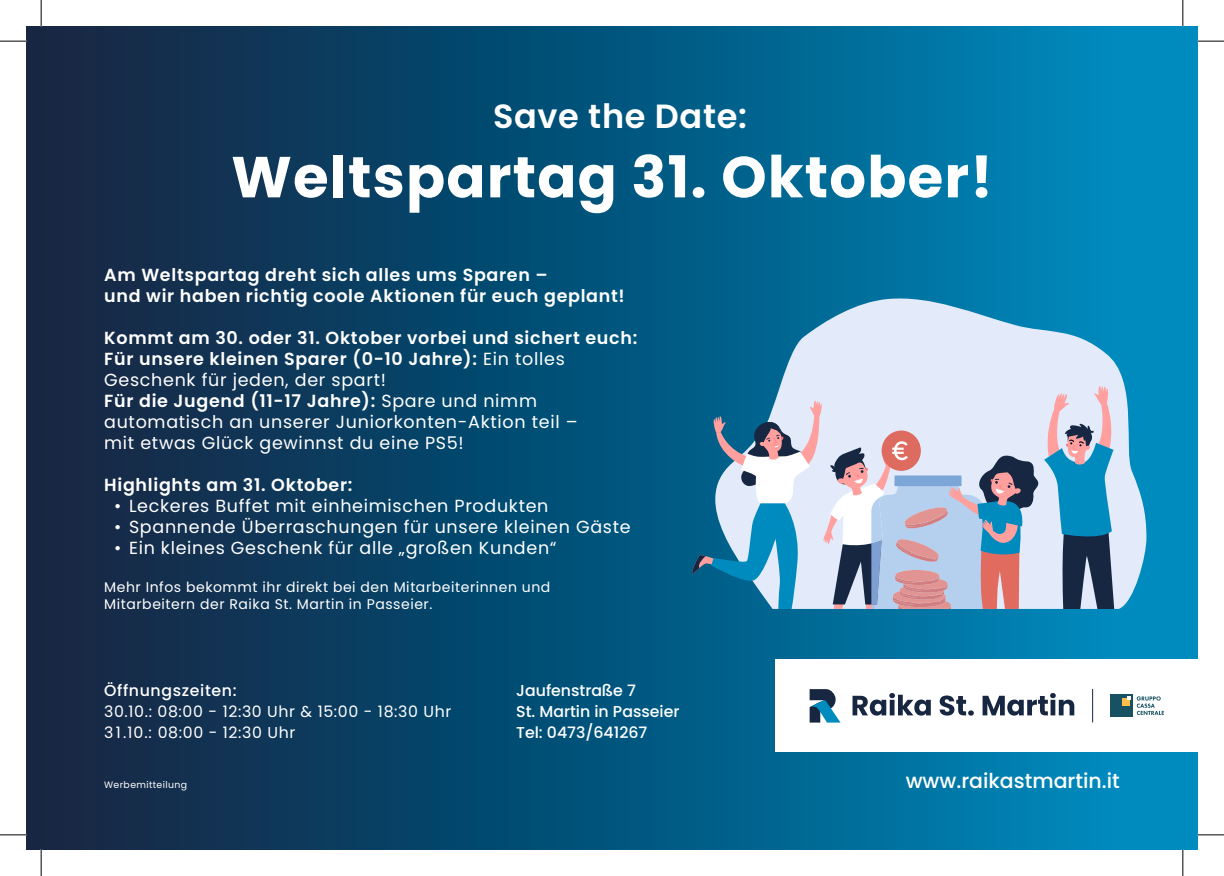
<style>
.page{position:relative;width:1224px;height:876px;background:#fff}
.page>*{position:absolute;margin:0;border:0;box-sizing:border-box;transform-origin:0 0}
.t1{font:700 57.75px "Poppins";letter-spacing:.02em;color:#fff}
.t2{font:600 33.6px "Poppins";letter-spacing:.02em;color:#fff}
.t3{font:500 20.47px "Poppins";color:#fff}
.t4{font:17.5px/21px "Poppins";letter-spacing:.04em;color:#fff}
.t5{font:600 17.5px/21px "Poppins";letter-spacing:.04em;color:#fff}
.t6{font:15.75px/21px "Poppins";letter-spacing:.04em;color:#fff}
.t7{font:500 15.75px/21px "Poppins";color:#fff}
.t8{font:500 15.75px "Poppins";letter-spacing:.04em;color:#fff}
.t9{font:14px/16.8px "Poppins";letter-spacing:.04em;color:#fff}
.t10{font:9.28px "Poppins";letter-spacing:.04em;color:#fff}
.s1{font-weight:600}
</style>
<div class="page">
<div style="left:26px;top:26px;width:1171px;height:824px;background:linear-gradient(to right,#12203c,#008ec3)"></div>
<div style="left:775px;top:659px;width:422px;height:93px;background:#fff"></div>
<svg style="left:809px;top:689px;width:31px;height:34px"></svg>
<svg style="left:852px;top:693px;width:78px;height:23px"></svg>
<svg style="left:939px;top:695px;width:34px;height:21px"></svg>
<svg style="left:982px;top:693px;width:92px;height:23px"></svg>
<hr style="left:1092px;top:689px;width:1px;height:33px;background:#172742">
<div style="left:1110px;top:695px;width:22px;height:22px;background:#175162"></div>
<div style="left:1121px;top:698px;width:8px;height:8px;background:#ffbd49"></div>
<svg style="left:1127px;top:696px;width:3px;height:4px"></svg>
<svg style="left:1136px;top:696px;width:27px;height:19px"></svg>
<svg style="left:687px;top:295px;width:459px;height:314px;background:#79b3d1"></svg>
<svg style="left:690px;top:386px;width:425px;height:224px;background:#9bb2c8"></svg>
<svg style="left:0;top:41px;width:26px;height:1px"></svg>
<svg style="left:1197px;top:41px;width:26px;height:1px"></svg>
<svg style="left:0;top:835px;width:26px;height:1px"></svg>
<svg style="left:1197px;top:835px;width:26px;height:1px"></svg>
<svg style="left:41px;top:0;width:1px;height:26px"></svg>
<svg style="left:41px;top:850px;width:1px;height:26px"></svg>
<svg style="left:1182px;top:0;width:1px;height:26px"></svg>
<svg style="left:1182px;top:850px;width:1px;height:26px"></svg>
<h2 class="t2" style="left:493px;top:96px;width:255px">Save the Date:</h2>
<h1 class="t1" style="left:231px;top:144px;width:763px">Weltspartag 31. Oktober!</h1>
<p class="t5" style="left:104px;top:265px;width:522px">Am Weltspartag dreht sich alles ums Sparen –<br>und wir haben richtig coole Aktionen für euch geplant!</p>
<p class="t4" style="left:104px;top:328px;width:534px"><span class="s1">Kommt am 30. oder 31. Oktober vorbei und sichert euch:<br>Für unsere kleinen Sparer (0-10 Jahre):</span> Ein tolles Geschenk für jeden, der spart!<br><span class="s1">Für die Jugend (11-17 Jahre):</span> Spare und nimm automatisch an unserer Juniorkonten-Aktion teil –<br>mit etwas Glück gewinnst du eine PS5!</p>
<p class="t5" style="left:104px;top:475px;width:250px">Highlights am 31. Oktober:</p>
<p class="t4" style="left:114px;top:496px;width:436px">• Leckeres Buffet mit einheimischen Produkten</p>
<p class="t4" style="left:114px;top:517px;width:518px">• Spannende Überraschungen für unsere kleinen Gäste</p>
<p class="t4" style="left:114px;top:538px;width:444px">• Ein kleines Geschenk für alle „großen Kunden“</p>
<p class="t9" style="left:104px;top:579px;width:447px">Mehr Infos bekommt ihr direkt bei den Mitarbeiterinnen und<br>Mitarbeitern der Raika St. Martin in Passeier.</p>
<p class="t8" style="left:104px;top:681px;width:134px">Öffnungszeiten:</p>
<p class="t6" style="left:104px;top:701px;width:348px">30.10.: 08:00 - 12:30 Uhr &amp; 15:00 - 18:30 Uhr<br>31.10.: 08:00 - 12:30 Uhr</p>
<p class="t7" style="left:516px;top:680px;width:165px">Jaufenstraße 7<br>St. Martin in Passeier<br>Tel: 0473/641267</p>
<p class="t10" style="left:104px;top:779px;width:84px">Werbemitteilung</p>
<p class="t3" style="left:905px;top:769px;width:215px">www.raikastmartin.it</p>
</div>
